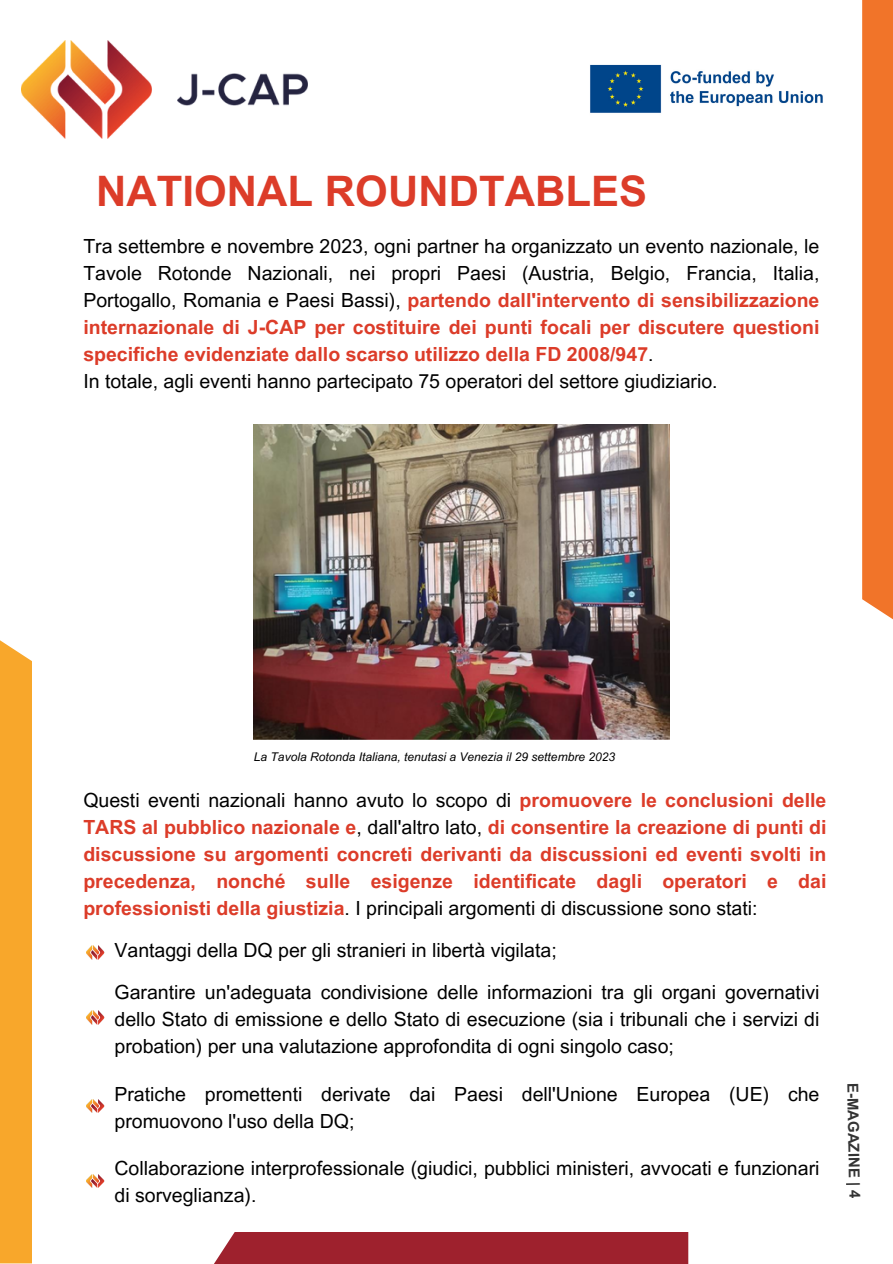
<style>
.page{position:relative;width:893px;height:1264px;background:#fff}
.page>*{position:absolute;margin:0;border:0;box-sizing:border-box;transform-origin:0 0}
.t1{font:700 42px "Arial MT Pro";color:#dc3c29}
.t2{font:19.5px/27px "Arial MT Pro";color:#000}
.t3{font:700 19.5px/27px "Arial MT Pro";color:#dc3c29;text-align:justify}
.t4{font:700 15px "Arial MT Pro";color:#000}
.t5{font:italic 12px "Arial MT Pro";color:#000}
.s1{font-weight:700;color:#dc3c29}
.s2{font-weight:400;color:#000}
</style>
<div class="page">
<img style="left:22px;top:40px;width:286px;height:98px">
<div style="left:862px;top:0;width:30px;height:629px;background:#f17429"></div>
<div style="left:205px;top:1231px;width:483px;height:32px;background:#9e212d"></div>
<div style="left:0;top:631px;width:32px;height:632px;background:#f8a72b"></div>
<img style="left:254px;top:424px;width:415px;height:315px">
<img style="left:86px;top:945px;width:19px;height:14px">
<img style="left:86px;top:1010px;width:19px;height:14px">
<img style="left:86px;top:1099px;width:19px;height:13px">
<img style="left:86px;top:1174px;width:19px;height:13px">
<img style="left:590px;top:64px;width:233px;height:49px">
<h1 class="t1" style="left:96px;top:175px;width:552px">NATIONAL ROUNDTABLES</h1>
<h2 class="t2" style="left:83px;top:235px;width:737px">Tra settembre e novembre 2023, ogni partner ha organizzato un evento nazionale, le Tavole Rotonde Nazionali, nei propri Paesi (Austria, Belgio, Francia, Italia, Portogallo, Romania e Paesi Bassi), <span class="s1">partendo dall'intervento di sensibilizzazione internazionale di J-CAP per costituire dei punti focali per discutere questioni specifiche evidenziate dallo scarso utilizzo della FD 2008/947</span>.<br>In totale, agli eventi hanno partecipato 75 operatori del settore giudiziario.</h2>
<p class="t5" style="left:254px;top:752px;width:362px">La Tavola Rotonda Italiana, tenutasi a Venezia il 29 settembre 2023</p>
<p class="t3" style="left:83px;top:788px;width:744px"><span class="s2">Questi eventi nazionali hanno avuto lo scopo di</span> promuovere le conclusioni delle TARS al pubblico nazionale e<span class="s2">, dall'altro lato,</span> di consentire la creazione di punti di discussione su argomenti concreti derivanti da discussioni ed eventi svolti in precedenza, nonché sulle esigenze identificate dagli operatori e dai professionisti della giustizia<span class="s2">. I principali argomenti di discussione sono stati:</span></p>
<h2 class="t2" style="left:114px;top:939px;width:444px">Vantaggi della DQ per gli stranieri in libertà vigilata;</h2>
<p class="t2" style="left:114px;top:981px;width:706px;text-align:justify">Garantire un'adeguata condivisione delle informazioni tra gli organi governativi dello Stato di emissione e dello Stato di esecuzione (sia i tribunali che i servizi di probation) per una valutazione approfondita di ogni singolo caso;</p>
<h2 class="t2" style="left:114px;top:1083px;width:706px">Pratiche promettenti derivate dai Paesi dell'Unione Europea (UE) che promuovono l'uso della DQ;</h2>
<p class="t2" style="left:114px;top:1157px;width:706px">Collaborazione interprofessionale (giudici, pubblici ministeri, avvocati e funzionari di sorveglianza).</p>
<p class="t4" style="left:858px;top:1082px;width:117px;rotate:89deg">E-MAGAZINE | 4</p>
</div>
